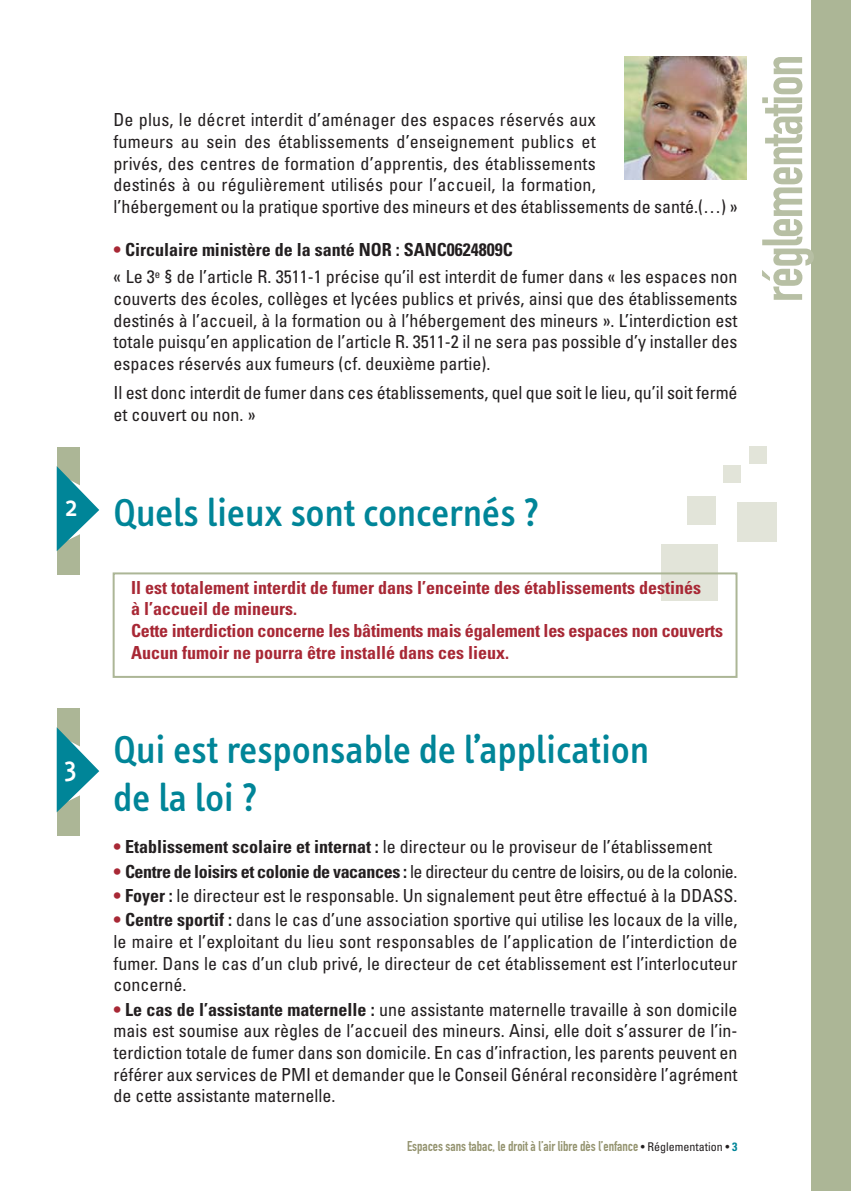
<style>
.page{position:relative;width:851px;height:1191px;background:#fff}
.page>*{position:absolute;margin:0;border:0;box-sizing:border-box;transform-origin:0 0}
.t1{font:56px "DIN Engschrift Alternate";letter-spacing:-.02em;color:#b7bfa4}
.t2{font:500 40px/48px "Info Text";color:#008598}
.t3{font:500 28px "Info Text";color:#fff}
.t4{font:condensed 18px/21.6px "Univers";color:#231f20}
.t5{font:700 condensed 18px/21.6px "Univers";color:#a82835}
.t6{font:condensed 18px "Univers";letter-spacing:-.02em;color:#231f20}
.t7{font:14px "DIN Engschrift Alternate";color:#94936f}
.s1{font-weight:700;color:#a82835}
.s2{font-weight:700}
.s3{font-family:"Univers";font-stretch:condensed;font-size:12px;color:#231f20}
.s4{font-family:"Univers";font-weight:700;font-stretch:condensed;font-size:12px;color:#008598}
</style>
<div class="page">
<div style="left:661px;top:544px;width:56px;height:57px;background:#e2e4d9"></div>
<div style="left:736px;top:502px;width:40px;height:40px;background:#e2e4d9"></div>
<div style="left:687px;top:496px;width:28px;height:28px;background:#e2e4d9"></div>
<div style="left:723px;top:466px;width:17px;height:17px;background:#e2e4d9"></div>
<div style="left:749px;top:447px;width:17px;height:17px;background:#e2e4d9"></div>
<div style="left:811px;top:0;width:39px;height:1191px;background:#acb696"></div>
<img style="left:624px;top:57px;width:122px;height:122px">
<div style="left:113px;top:572px;width:624px;height:106px;border:2px solid #acb696"></div>
<div style="left:57px;top:447px;width:22px;height:127px;background:#acb696"></div>
<svg style="left:56px;top:466px;width:44px;height:85px"></svg>
<div style="left:57px;top:708px;width:22px;height:127px;background:#acb696"></div>
<svg style="left:56px;top:727px;width:44px;height:85px"></svg>
<h3 class="t3" style="left:65px;top:496px;width:14px">2</h3>
<h3 class="t3" style="left:65px;top:757px;width:13px">3</h3>
<p class="t4" style="left:113px;top:111px;width:625px">De plus, le décret interdit d’aménager des espaces réservés aux<br>fumeurs au sein des établissements d’enseignement publics et<br>privés, des centres de formation d’apprentis, des établissements<br>destinés à ou régulièrement utilisés pour l’accueil, la formation,<br>l’hébergement ou la pratique sportive des mineurs et des établissements de santé.(…) »</p>
<p class="t4" style="left:113px;top:238px;width:625px;line-height:27.2px"><span class="s1">•</span> <span class="s2">Circulaire ministère de la santé NOR : SANC0624809C<br></span>« Le 3<sup>e</sup> § de l’article R. 3511-1 précise qu’il est interdit de fumer dans « les espaces non</p>
<p class="t4" style="left:113px;top:289px;width:625px;text-align:justify">couverts des écoles, collèges et lycées publics et privés, ainsi que des établissements destinés à l’accueil, à la formation ou à l’hébergement des mineurs ». L’interdiction est totale puisqu’en application de l’article R. 3511-2 il ne sera pas possible d’y installer des espaces réservés aux fumeurs (cf. deuxième partie).</p>
<p class="t4" style="left:113px;top:384px;width:625px">Il est donc interdit de fumer dans ces établissements, quel que soit le lieu, qu’il soit fermé et couvert ou non. »</p>
<h1 class="t1" style="left:762px;top:302px;width:249px;rotate:-90deg">réglementation</h1>
<h2 class="t2" style="left:113px;top:491px;width:427px">Quels lieux sont concernés ?</h2>
<p class="t5" style="left:131px;top:578px;width:593px">Il est totalement interdit de fumer dans l’enceinte des établissements destinés<br>à l’accueil de mineurs.<br>Cette interdiction concerne les bâtiments mais également les espaces non couverts Aucun fumoir ne pourra être installé dans ces lieux.</p>
<h2 class="t2" style="left:113px;top:729px;width:537px">Qui est responsable de l’application de la loi ?</h2>
<p class="t4" style="left:113px;top:837px;width:600px"><span class="s1">•</span> <span class="s2">Etablissement scolaire et internat :</span> le directeur ou le proviseur de l’établissement</p>
<p class="t6" style="left:113px;top:864px;width:625px"><span class="s1">•</span> <span class="s2">Centre de loisirs et colonie de vacances :</span> le directeur du centre de loisirs, ou de la colonie.</p>
<p class="t4" style="left:113px;top:886px;width:625px"><span class="s1">•</span> <span class="s2">Foyer :</span> le directeur est le responsable. Un signalement peut être effectué à la DDASS.</p>
<p class="t4" style="left:113px;top:911px;width:625px;text-align:justify"><span class="s1">•</span> <span class="s2">Centre sportif :</span> dans le cas d’une association sportive qui utilise les locaux de la ville, le maire et l’exploitant du lieu sont responsables de l’application de l’interdiction de fumer. Dans le cas d’un club privé, le directeur de cet établissement est l’interlocuteur concerné.</p>
<p class="t4" style="left:113px;top:1000px;width:625px;text-align:justify"><span class="s1">•</span> <span class="s2">Le cas de l’assistante maternelle :</span> une assistante maternelle travaille à son domicile mais est soumise aux règles de l’accueil des mineurs. Ainsi, elle doit s’assurer de l’in&shy;terdiction totale de fumer dans son domicile. En cas d’infraction, les parents peuvent en référer aux services de PMI et demander que le Conseil Général reconsidère l’agrément de cette assistante maternelle.</p>
<p class="t7" style="left:407px;top:1141px;width:332px">Espaces sans tabac, le droit à l’air libre dès l’enfance <span class="s3">• Réglementation •</span> <span class="s4">3</span></p>
</div>
